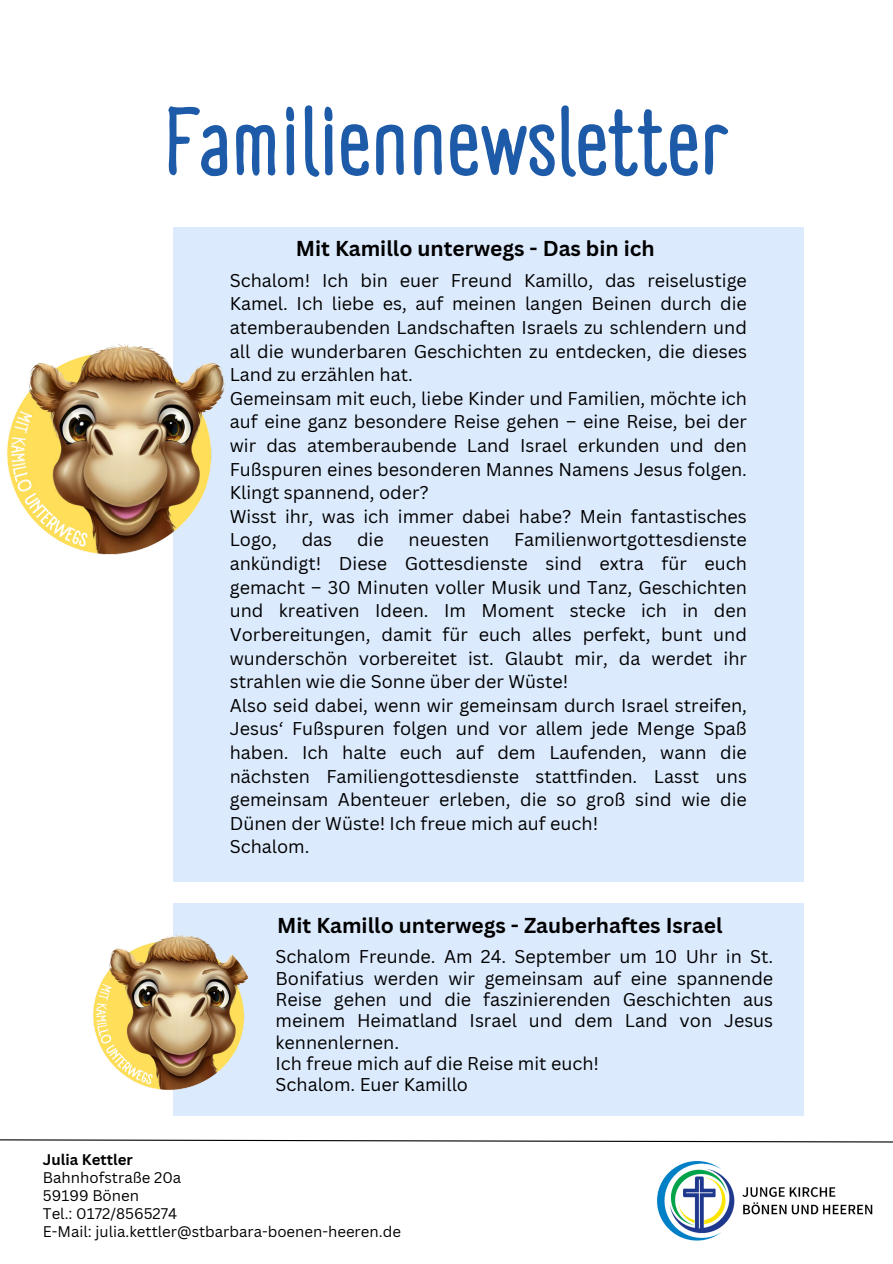
<style>
.page{position:relative;width:893px;height:1264px;background:#fff}
.page>*{position:absolute;margin:0;border:0;box-sizing:border-box;transform-origin:0 0}
.t1{font:700 94.2px "A Day Without Sun Text";color:#1d5aa8}
.t2{font:700 21px "Canva Sans";color:#000}
.t3{font:18px/23.5px "Canva Sans";color:#000;text-align:justify}
.t4{font:15px "Canva Sans";color:#000}
.t5{font:700 15px "Canva Sans";color:#000}
</style>
<div class="page">
<div style="left:173px;top:227px;width:630px;height:654px;background:#dceafd"></div>
<svg style="left:0;top:1139px;width:892px;height:4px"></svg>
<img style="left:657px;top:1161px;width:216px;height:80px">
<img style="left:7px;top:343px;width:218px;height:212px">
<div style="left:173px;top:903px;width:630px;height:212px;background:#dceafd"></div>
<img style="left:79px;top:927px;width:178px;height:178px;border-radius:50%">
<p class="t1" style="left:164px;top:85px;width:565px">Familiennewsletter</p>
<p class="t2" style="left:296px;top:234px;width:360px">Mit Kamillo unterwegs - Das bin ich</p>
<p class="t3" style="left:230px;top:268px;width:518px">Schalom! Ich bin euer Freund Kamillo, das reiselustige Kamel. Ich liebe es, auf meinen langen Beinen durch die atemberaubenden Landschaften Israels zu schlendern und all die wunderbaren Geschichten zu entdecken, die dieses Land zu erzählen hat.</p>
<p class="t3" style="left:230px;top:386px;width:518px">Gemeinsam mit euch, liebe Kinder und Familien, möchte ich auf eine ganz besondere Reise gehen – eine Reise, bei der wir das atemberaubende Land Israel erkunden und den Fußspuren eines besonderen Mannes Namens Jesus folgen.<br>Klingt spannend, oder?</p>
<p class="t3" style="left:230px;top:504px;width:518px">Wisst ihr, was ich immer dabei habe? Mein fantastisches<br>Logo,</p>
<p class="t3" style="left:230px;top:527px;width:518px;text-indent:284px">Familienwortgottesdienste ankündigt! Diese Gottesdienste sind extra für euch gemacht – 30 Minuten voller Musik und Tanz, Geschichten und kreativen Ideen. Im Moment stecke ich in den Vorbereitungen, damit für euch alles perfekt, bunt und wunderschön vorbereitet ist. Glaubt mir, da werdet ihr strahlen wie die Sonne über der Wüste!</p>
<p class="t3" style="left:230px;top:693px;width:518px">Also seid dabei, wenn wir gemeinsam durch Israel streifen, Jesus‘ Fußspuren folgen und vor allem jede Menge Spaß haben. Ich halte euch auf dem Laufenden, wann die nächsten Familiengottesdienste stattfinden. Lasst uns gemeinsam Abenteuer erleben, die so groß sind wie die Dünen der Wüste! Ich freue mich auf euch!</p>
<p class="t3" style="left:230px;top:834px;width:81px">Schalom.</p>
<p class="t3" style="left:302px;top:527px;width:32px">das</p>
<p class="t3" style="left:357px;top:527px;width:28px">die</p>
<p class="t3" style="left:408px;top:527px;width:82px">neuesten</p>
<p class="t2" style="left:277px;top:910px;width:447px">Mit Kamillo unterwegs - Zauberhaftes Israel</p>
<p class="t3" style="left:275px;top:945px;width:499px;line-height:21.3px">Schalom Freunde. Am 24. September um 10 Uhr in St.<br>Bonifatius werden wir gemeinsam auf eine spannende Reise gehen und die faszinierenden Geschichten aus meinem Heimatland Israel und dem Land von Jesus kennenlernen.</p>
<p class="t3" style="left:275px;top:1051px;width:325px">Ich freue mich auf die Reise mit euch!</p>
<p class="t3" style="left:275px;top:1072px;width:194px">Schalom. Euer Kamillo</p>
<p class="t5" style="left:43px;top:1148px;width:91px">Julia Kettler</p>
<p class="t4" style="left:43px;top:1166px;width:140px">Bahnhofstraße 20a</p>
<p class="t4" style="left:43px;top:1184px;width:98px">59199 Bönen</p>
<p class="t4" style="left:43px;top:1202px;width:136px">Tel.: 0172/8565274</p>
<p class="t4" style="left:43px;top:1220px;width:359px">E-Mail: julia.kettler@stbarbara-boenen-heeren.de</p>
</div>
